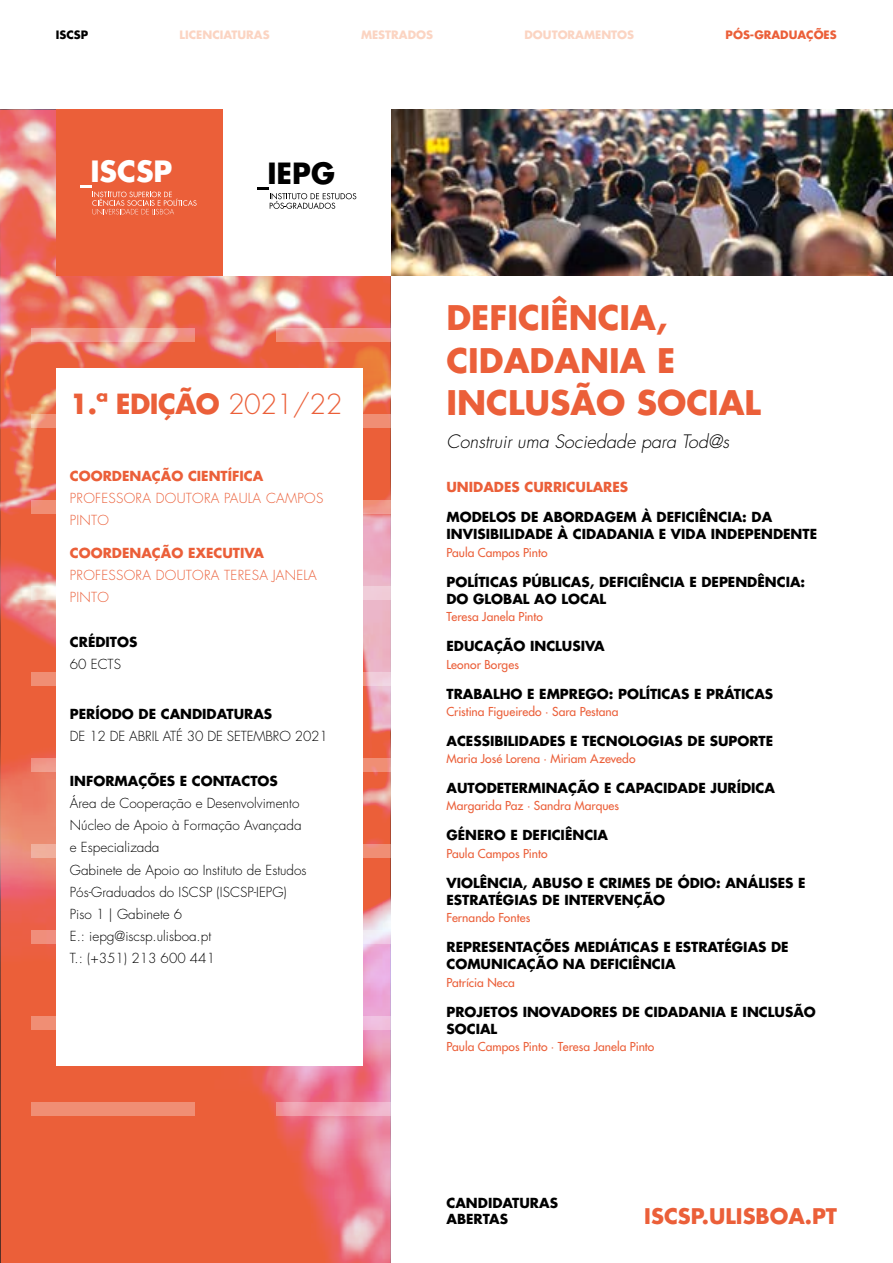
<style>
.page{position:relative;width:893px;height:1263px;background:#fff}
.page>*{position:absolute;margin:0;border:0;box-sizing:border-box;transform-origin:0 0}
.t1{font:700 33px/42.6px "Futura Std";color:#eb5f39}
.t2{font:700 28.5px "Futura Std";color:#fff}
.t3{font:700 28.5px "Futura Std";color:#000}
.t4{font:700 27px "Futura Std";letter-spacing:-.02em;color:#eb5f39}
.t5{font:700 21px "Futura Std";color:#eb5f39}
.t6{font:italic 300 18px "Futura Std";color:#000}
.t7{font:700 13.5px/17.2px "Futura Std";color:#000}
.t8{font:300 13.5px/22.2px "Futura Std";color:#000}
.t9{font:300 13.5px/22.2px "Futura Std";letter-spacing:.02em;color:#eb5f39}
.t10{font:700 13.5px "Futura Std";color:#eb5f39}
.t11{font:500 12px "Futura Std";letter-spacing:.005em;color:#eb5f39}
.t12{font:700 11.25px "Futura Std";color:#fbd4c2}
.t13{font:700 11.25px "Futura Std";color:#eb5f39}
.t14{font:700 11.25px "Futura Std";color:#000}
.s1{font-weight:300}
</style>
<div class="page">
<svg style="left:0;top:110px;width:391px;height:1153px;background:#ea715d"></svg>
<img style="left:391px;top:110px;width:502px;height:166px">
<svg style="left:363px;top:844px;width:28px;height:13px"></svg>
<svg style="left:363px;top:500px;width:28px;height:13px"></svg>
<svg style="left:363px;top:672px;width:28px;height:13px"></svg>
<svg style="left:276px;top:328px;width:115px;height:13px"></svg>
<svg style="left:363px;top:1016px;width:28px;height:14px"></svg>
<div style="left:31px;top:844px;width:164px;height:13px;background:#f0af9d"></div>
<div style="left:31px;top:500px;width:164px;height:13px;background:#f08e74"></div>
<div style="left:31px;top:672px;width:164px;height:13px;background:#f08e74"></div>
<svg style="left:31px;top:328px;width:164px;height:13px;background:#f0ab9f"></svg>
<div style="left:31px;top:1016px;width:164px;height:14px;background:#f08e74"></div>
<svg style="left:363px;top:930px;width:28px;height:14px"></svg>
<svg style="left:363px;top:586px;width:28px;height:13px"></svg>
<svg style="left:363px;top:758px;width:28px;height:13px"></svg>
<svg style="left:363px;top:414px;width:28px;height:13px"></svg>
<svg style="left:276px;top:1103px;width:115px;height:13px"></svg>
<div style="left:31px;top:930px;width:164px;height:14px;background:#f08e7b"></div>
<svg style="left:31px;top:586px;width:25px;height:13px"></svg>
<div style="left:31px;top:758px;width:164px;height:13px;background:#f0998b"></div>
<svg style="left:31px;top:414px;width:25px;height:13px"></svg>
<div style="left:31px;top:1103px;width:164px;height:13px;background:#f08e74"></div>
<div style="left:56px;top:110px;width:167px;height:166px;background:#eb5f39"></div>
<svg style="left:80px;top:185px;width:117px;height:30px"></svg>
<div style="left:223px;top:108px;width:168px;height:168px;background:#fff"></div>
<svg style="left:257px;top:187px;width:99px;height:22px"></svg>
<div style="left:56px;top:368px;width:307px;height:697px;background:#fff"></div>
<p class="t14" style="left:56px;top:28px;width:34px">ISCSP</p>
<p class="t12" style="left:180px;top:28px;width:92px">LICENCIATURAS</p>
<p class="t12" style="left:361px;top:28px;width:73px">MESTRADOS</p>
<p class="t12" style="left:524px;top:28px;width:111px">DOUTORAMENTOS</p>
<p class="t13" style="left:726px;top:28px;width:113px">PÓS-GRADUAÇÕES</p>
<h2 class="t2" style="left:90px;top:152px;width:84px">ISCSP</h2>
<h2 class="t3" style="left:267px;top:154px;width:69px">IEPG</h2>
<h3 class="t4" style="left:70px;top:386px;width:274px">1.ª EDIÇÃO <span class="s1">2021/22</span></h3>
<p class="t10" style="left:70px;top:467px;width:195px">COORDENAÇÃO CIENTÍFICA</p>
<p class="t9" style="left:70px;top:487px;width:255px">PROFESSORA DOUTORA PAULA CAMPOS<br>PINTO</p>
<p class="t10" style="left:70px;top:544px;width:196px">COORDENAÇÃO EXECUTIVA</p>
<p class="t9" style="left:70px;top:564px;width:249px">PROFESSORA DOUTORA TERESA JANELA<br>PINTO</p>
<p class="t7" style="left:70px;top:633px;width:69px">CRÉDITOS</p>
<p class="t8" style="left:70px;top:653px;width:53px">60 ECTS</p>
<p class="t7" style="left:70px;top:705px;width:204px">PERÍODO DE CANDIDATURAS</p>
<p class="t8" style="left:70px;top:726px;width:259px">DE 12 DE ABRIL ATÉ 30 DE SETEMBRO 2021</p>
<p class="t7" style="left:70px;top:772px;width:209px">INFORMAÇÕES E CONTACTOS</p>
<p class="t8" style="left:70px;top:792px;width:238px">Área de Cooperação e Desenvolvimento<br>Núcleo de Apoio à Formação Avançada e Especializada<br>Gabinete de Apoio ao Instituto de Estudos<br>Pós-Graduados do ISCSP (ISCSP-IEPG)<br>Piso 1 | Gabinete 6<br>E.: iepg@iscsp.ulisboa.pt<br>T.: (+351) 213 600 441</p>
<h1 class="t1" style="left:446px;top:296px;width:316px">DEFICIÊNCIA,<br>CIDADANIA E<br>INCLUSÃO SOCIAL</h1>
<h3 class="t6" style="left:446px;top:430px;width:284px">Construir uma Sociedade para Tod@s</h3>
<p class="t10" style="left:446px;top:478px;width:183px">UNIDADES CURRICULARES</p>
<p class="t7" style="left:446px;top:508px;width:372px">MODELOS DE ABORDAGEM À DEFICIÊNCIA: DA<br>INVISIBILIDADE À CIDADANIA E VIDA INDEPENDENTE</p>
<p class="t11" style="left:446px;top:545px;width:103px">Paula Campos Pinto</p>
<p class="t7" style="left:446px;top:573px;width:360px">POLÍTICAS PÚBLICAS, DEFICIÊNCIA E DEPENDÊNCIA:<br>DO GLOBAL AO LOCAL</p>
<p class="t11" style="left:446px;top:609px;width:98px">Teresa Janela Pinto</p>
<p class="t7" style="left:446px;top:637px;width:160px">EDUCAÇÃO INCLUSIVA</p>
<p class="t11" style="left:446px;top:657px;width:74px">Leonor Borges</p>
<p class="t7" style="left:446px;top:685px;width:328px">TRABALHO E EMPREGO: POLÍTICAS E PRÁTICAS</p>
<p class="t11" style="left:446px;top:704px;width:174px">Cristina Figueiredo · Sara Pestana</p>
<p class="t7" style="left:446px;top:732px;width:328px">ACESSIBILIDADES E TECNOLOGIAS DE SUPORTE</p>
<p class="t11" style="left:446px;top:751px;width:191px">Maria José Lorena · Miriam Azevedo</p>
<p class="t7" style="left:446px;top:779px;width:330px">AUTODETERMINAÇÃO E CAPACIDADE JURÍDICA</p>
<p class="t11" style="left:446px;top:798px;width:174px">Margarida Paz · Sandra Marques</p>
<p class="t7" style="left:446px;top:826px;width:163px">GÉNERO E DEFICIÊNCIA</p>
<p class="t11" style="left:446px;top:846px;width:103px">Paula Campos Pinto</p>
<p class="t7" style="left:446px;top:874px;width:361px">VIOLÊNCIA, ABUSO E CRIMES DE ÓDIO: ANÁLISES E<br>ESTRATÉGIAS DE INTERVENÇÃO</p>
<p class="t11" style="left:446px;top:910px;width:85px">Fernando Fontes</p>
<p class="t7" style="left:446px;top:938px;width:344px">REPRESENTAÇÕES MEDIÁTICAS E ESTRATÉGIAS DE<br>COMUNICAÇÃO NA DEFICIÊNCIA</p>
<p class="t11" style="left:446px;top:975px;width:70px">Patrícia Neca</p>
<p class="t7" style="left:446px;top:1003px;width:371px">PROJETOS INOVADORES DE CIDADANIA E INCLUSÃO<br>SOCIAL</p>
<p class="t11" style="left:446px;top:1039px;width:209px">Paula Campos Pinto · Teresa Janela Pinto</p>
<p class="t7" style="left:446px;top:1194px;width:113px;line-height:16.2px">CANDIDATURAS<br>ABERTAS</p>
<h3 class="t5" style="left:644px;top:1202px;width:194px">ISCSP.ULISBOA.PT</h3>
</div>
